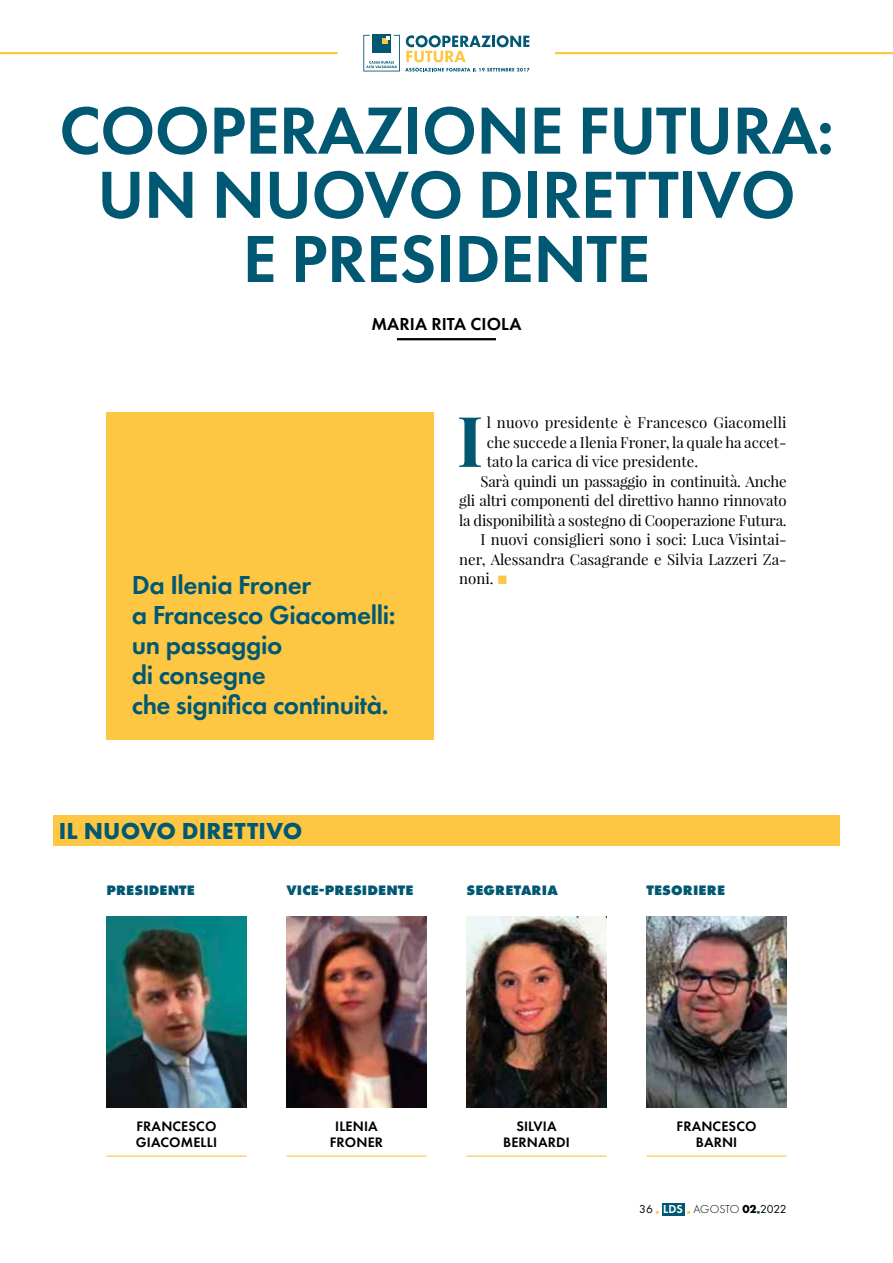
<style>
.page{position:relative;width:893px;height:1263px;background:#fff}
.page>*{position:absolute;margin:0;border:0;box-sizing:border-box;transform-origin:0 0}
.t1{font:700 70.05px "Playfair Display";color:#005872}
.t2{font:600 69px/64.2px "Futura PT";letter-spacing:-.01em;color:#005872;text-align:center}
.t3{font:600 27px/30px "Futura PT";letter-spacing:-.015em;color:#005872}
.t4{font:700 24px "Futura PT";letter-spacing:.01em;color:#005872}
.t5{font:600 18px "Futura PT";letter-spacing:.005em;color:#000}
.t6{font:15px "Playfair Display";color:#000}
.t7{font:600 14.25px/15.8px "Futura PT";letter-spacing:.01em;color:#000;text-align:center}
.t8{font:800 14.25px "Futura PT";letter-spacing:.01em;color:#005872}
.t9{font:12px "Futura PT";letter-spacing:-.015em;color:#000}
.s1{color:#fdc643}
.s2{font-weight:600;color:#fff}
.s3{font-weight:300}
.s4{font-weight:700}
.s5{color:#005872}
</style>
<div class="page">
<div style="left:662px;top:1203px;width:22px;height:13px;background:#005872"></div>
<hr style="left:555px;top:52px;width:338px;height:2px;background:#fdc643">
<svg style="left:363px;top:35px;width:167px;height:37px"></svg>
<hr style="left:0;top:52px;width:338px;height:2px;background:#fdc643">
<hr style="left:397px;top:338px;width:99px;height:2px;background:#000">
<div style="left:106px;top:412px;width:328px;height:327px;background:#fdc643"></div>
<div style="left:53px;top:815px;width:787px;height:31px;background:#fdc643"></div>
<img style="left:106px;top:916px;width:141px;height:192px">
<hr style="left:106px;top:1155px;width:141px;height:2px;background:#fdc643">
<img style="left:466px;top:916px;width:141px;height:192px">
<hr style="left:466px;top:1155px;width:141px;height:2px;background:#fdc643">
<img style="left:286px;top:916px;width:141px;height:192px">
<hr style="left:286px;top:1155px;width:141px;height:2px;background:#fdc643">
<img style="left:646px;top:916px;width:141px;height:192px">
<hr style="left:646px;top:1155px;width:141px;height:2px;background:#fdc643">
<h2 class="t2" style="left:59px;top:98px;width:776px">COOPERAZIONE FUTURA:<br>UN NUOVO DIRETTIVO<br>E PRESIDENTE</h2>
<p class="t5" style="left:372px;top:312px;width:151px">MARIA RITA CIOLA</p>
<h3 class="t3" style="left:132px;top:569px;width:265px">Da Ilenia Froner<br>a Francesco Giacomelli: un passaggio<br>di consegne<br>che significa continuità.</h3>
<h3 class="t4" style="left:59px;top:816px;width:245px">IL NUOVO DIRETTIVO</h3>
<p class="t8" style="left:106px;top:881px;width:90px">PRESIDENTE</p>
<p class="t8" style="left:286px;top:881px;width:129px">VICE-PRESIDENTE</p>
<h1 class="t1" style="left:457px;top:397px;width:28px">I</h1>
<p class="t6" style="left:487px;top:413px;width:301px">l nuovo presidente è Francesco Giacomelli</p>
<p class="t6" style="left:487px;top:432px;width:301px">che succede a Ilenia Froner, la quale ha accet-</p>
<p class="t6" style="left:487px;top:452px;width:213px">tato la carica di vice presidente.</p>
<p class="t6" style="left:480px;top:471px;width:308px">Sarà quindi un passaggio in continuità. Anche</p>
<p class="t6" style="left:459px;top:491px;width:329px">gli altri componenti del direttivo hanno rinnovato</p>
<p class="t6" style="left:459px;top:510px;width:329px">la disponibilità a sostegno di Cooperazione Futura.</p>
<p class="t6" style="left:480px;top:530px;width:308px">I nuovi consiglieri sono i soci: Luca Visintai-</p>
<p class="t6" style="left:459px;top:549px;width:329px">ner, Alessandra Casagrande e Silvia Lazzeri Za-</p>
<p class="t6" style="left:459px;top:569px;width:50px">noni. <span class="s1">■</span></p>
<p class="t8" style="left:466px;top:881px;width:93px">SEGRETARIA</p>
<p class="t8" style="left:646px;top:881px;width:80px">TESORIERE</p>
<p class="t7" style="left:136px;top:1118px;width:83px;text-align:left">FRANCESCO<br>GIACOMELLI</p>
<p class="t7" style="left:330px;top:1118px;width:55px">ILENIA<br>FRONER</p>
<p class="t7" style="left:503px;top:1118px;width:68px">SILVIA<br>BERNARDI</p>
<p class="t7" style="left:677px;top:1118px;width:81px">FRANCESCO<br>BARNI</p>
<p class="t9" style="left:639px;top:1202px;width:149px">36 <span class="s1">■</span> <span class="s2">LDS</span> <span class="s1">■</span> <span class="s3">AGOSTO</span> <span class="s4">02</span><span class="s5">■</span>2022</p>
</div>
